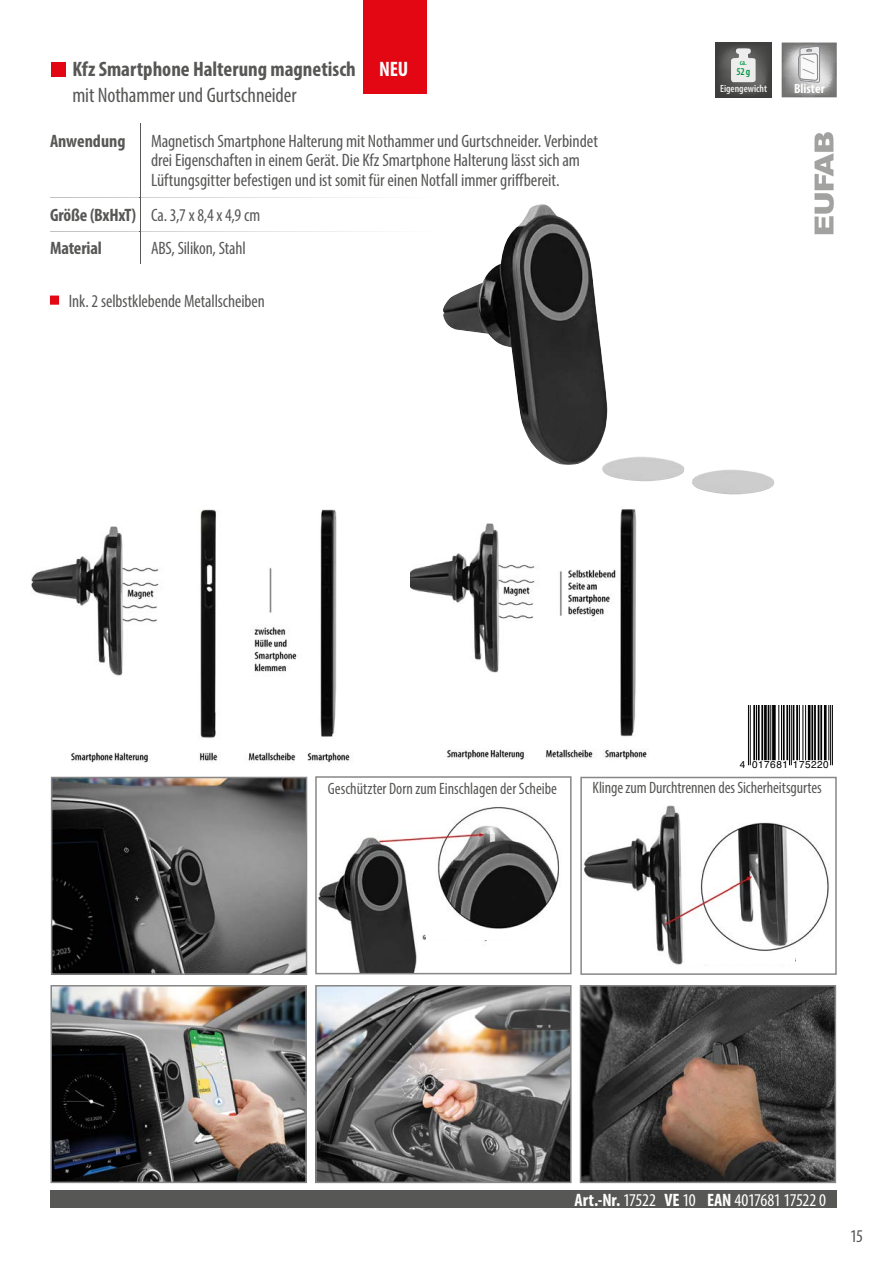
<style>
.page{position:relative;width:893px;height:1263px;background:#fff}
.page>*{position:absolute;margin:0;border:0;box-sizing:border-box;transform-origin:0 0}
.t1{font:700 condensed 21px "Myriad Pro";color:#575756}
.t2{font:condensed 21px "Myriad Pro";letter-spacing:-.005em;color:#575756}
.t3{font:700 condensed 21px "Myriad Pro";color:#fff}
.t4{font:condensed 18px/19.5px "Myriad Pro";letter-spacing:-.005em;color:#575756}
.t5{font:condensed 18px "Myriad Pro";letter-spacing:-.025em;color:#fff}
.t6{font:700 condensed 18px "Myriad Pro";letter-spacing:-.01em;color:#575756}
.t7{font:condensed 16.5px "Myriad Pro";color:#575756}
.t8{font:700 condensed 13.5px "Myriad Pro";color:#fff}
.t9{font:600 condensed 10.5px "Myriad Pro";color:#ededed}
.t10{font:600 condensed 10.5px "Myriad Pro";color:#009641}
.t11{font:10.05px "Helvetica";letter-spacing:.05em;color:#000}
.t12{font:600 condensed 7.5px "Myriad Pro";color:#009641}
.s1{font-weight:700}
</style>
<div class="page">
<img style="left:410px;top:509px;width:375px;height:257px">
<img style="left:31px;top:509px;width:319px;height:278px">
<div style="left:50px;top:1191px;width:787px;height:17px;background:#575756"></div>
<div style="left:51px;top:62px;width:15px;height:15px;background:#e30613"></div>
<hr style="left:140px;top:123px;width:1px;height:141px;background:#575756">
<svg style="left:50px;top:197px;width:322px;height:1px"></svg>
<svg style="left:50px;top:231px;width:319px;height:1px"></svg>
<div style="left:50px;top:296px;width:9px;height:9px;background:#e30613;border:2px solid #e30613"></div>
<img style="left:53px;top:988px;width:251px;height:192px">
<div style="left:50px;top:985px;width:257px;height:198px;border:2px solid #878787"></div>
<img style="left:54px;top:780px;width:250px;height:192px">
<div style="left:51px;top:777px;width:256px;height:198px;border:2px solid #878787"></div>
<img style="left:318px;top:784px;width:242px;height:187px">
<div style="left:315px;top:776px;width:257px;height:198px;border:2px solid #878787"></div>
<img style="left:318px;top:988px;width:251px;height:192px">
<div style="left:315px;top:985px;width:257px;height:198px;border:2px solid #878787"></div>
<img style="left:583px;top:988px;width:250px;height:192px">
<div style="left:580px;top:985px;width:256px;height:198px;border:2px solid #878787"></div>
<svg style="left:426px;top:929px;width:110px;height:10px"></svg>
<img style="left:583px;top:805px;width:246px;height:160px">
<div style="left:580px;top:777px;width:257px;height:198px;border:2px solid #878787"></div>
<hr style="left:748px;top:705px;width:1px;height:60px;background:#000">
<hr style="left:750px;top:705px;width:1px;height:60px;background:#000">
<hr style="left:753px;top:705px;width:2px;height:55px;background:#000">
<hr style="left:756px;top:705px;width:1px;height:55px;background:#000">
<hr style="left:758px;top:705px;width:2px;height:55px;background:#000">
<hr style="left:761px;top:705px;width:2px;height:55px;background:#000">
<hr style="left:764px;top:705px;width:3px;height:55px;background:#000">
<hr style="left:768px;top:705px;width:1px;height:55px;background:#000">
<hr style="left:770px;top:705px;width:1px;height:55px;background:#000">
<svg style="left:772px;top:705px;width:4px;height:55px"></svg>
<hr style="left:778px;top:705px;width:1px;height:55px;background:#000">
<hr style="left:781px;top:705px;width:1px;height:55px;background:#000">
<hr style="left:783px;top:705px;width:2px;height:55px;background:#000">
<hr style="left:786px;top:705px;width:2px;height:55px;background:#000">
<hr style="left:789px;top:705px;width:1px;height:60px;background:#000">
<hr style="left:791px;top:705px;width:1px;height:60px;background:#000">
<hr style="left:793px;top:705px;width:1px;height:55px;background:#000">
<hr style="left:796px;top:705px;width:2px;height:55px;background:#000">
<hr style="left:799px;top:705px;width:1px;height:55px;background:#000">
<hr style="left:802px;top:705px;width:1px;height:55px;background:#000">
<hr style="left:805px;top:705px;width:1px;height:55px;background:#000">
<hr style="left:808px;top:705px;width:2px;height:55px;background:#000">
<hr style="left:811px;top:705px;width:2px;height:55px;background:#000">
<hr style="left:814px;top:705px;width:2px;height:55px;background:#000">
<hr style="left:818px;top:705px;width:1px;height:55px;background:#000">
<hr style="left:820px;top:705px;width:2px;height:55px;background:#000">
<hr style="left:824px;top:705px;width:3px;height:55px;background:#000">
<hr style="left:828px;top:705px;width:1px;height:55px;background:#000">
<hr style="left:830px;top:705px;width:1px;height:60px;background:#000">
<hr style="left:832px;top:705px;width:1px;height:60px;background:#000">
<img style="left:443px;top:204px;width:331px;height:291px">
<svg style="left:716px;top:43px;width:55px;height:55px;background:#4e4e4d"></svg>
<svg style="left:731px;top:48px;width:25px;height:34px"></svg>
<svg style="left:685px;top:950px;width:110px;height:14px"></svg>
<svg style="left:782px;top:43px;width:55px;height:54px;background:#acacac"></svg>
<img style="left:814px;top:132px;width:20px;height:103px">
<div style="left:363px;top:0;width:64px;height:94px;background:#e30613"></div>
<p class="t1" style="left:72px;top:56px;width:285px">Kfz Smartphone Halterung magnetisch</p>
<p class="t2" style="left:72px;top:82px;width:226px">mit Nothammer und Gurtschneider</p>
<p class="t6" style="left:50px;top:130px;width:77px">Anwendung</p>
<p class="t3" style="left:379px;top:56px;width:31px">NEU</p>
<p class="t4" style="left:151px;top:131px;width:448px">Magnetisch Smartphone Halterung mit Nothammer und Gurtschneider. Verbindet drei Eigenschaften in einem Gerät. Die Kfz Smartphone Halterung lässt sich am<br>Lüftungsgitter befestigen und ist somit für einen Notfall immer griffbereit.</p>
<p class="t4" style="left:50px;top:205px;width:212px"><span class="s1">Größe (BxHxT)</span> Ca. 3,7 x 8,4 x 4,9 cm</p>
<p class="t6" style="left:50px;top:237px;width:53px">Material</p>
<p class="t4" style="left:151px;top:238px;width:96px">ABS, Silikon, Stahl</p>
<p class="t4" style="left:69px;top:291px;width:197px">Ink. 2 selbstklebende Metallscheiben</p>
<p class="t12" style="left:740px;top:58px;width:9px">ca.</p>
<p class="t10" style="left:736px;top:65px;width:15px">52 g</p>
<p class="t9" style="left:720px;top:82px;width:48px">Eigengewicht</p>
<p class="t8" style="left:794px;top:80px;width:32px">Blister</p>
<p class="t11" style="left:740px;top:757px;width:91px">4 017681 175220</p>
<p class="t7" style="left:328px;top:779px;width:231px">Geschützter Dorn zum Einschlagen der Scheibe</p>
<p class="t7" style="left:592px;top:778px;width:231px">Klinge zum Durchtrennen des Sicherheitsgurtes</p>
<p class="t5" style="left:575px;top:1189px;width:253px"><span class="s1">Art.-Nr.</span> 17522 <span class="s1">VE</span> 10 <span class="s1">EAN</span> 4017681 17522 0</p>
<p class="t4" style="left:850px;top:1226px;width:15px">15</p>
</div>
